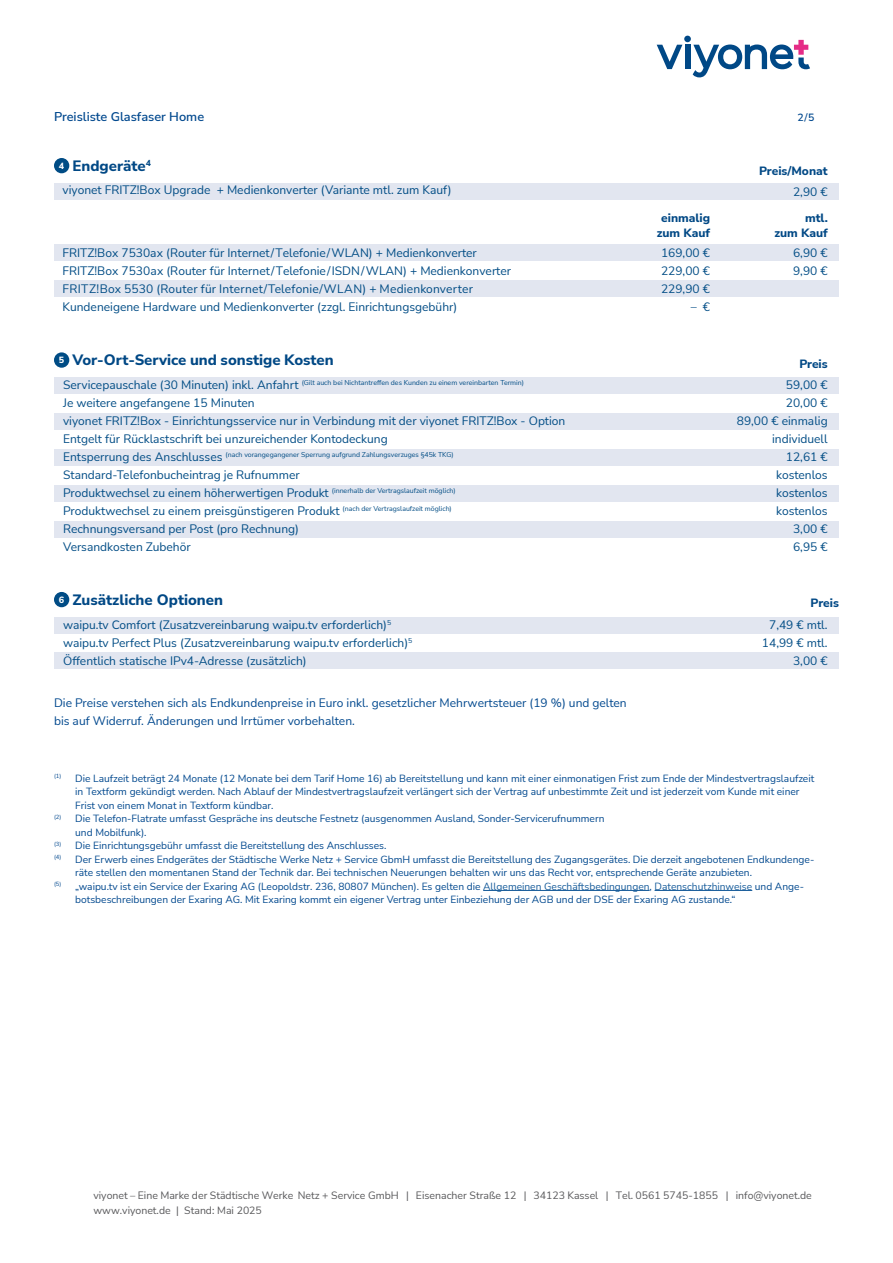
<style>
.page{position:relative;width:893px;height:1263px;background:#fff}
.page>*{position:absolute;margin:0;border:0;box-sizing:border-box;transform-origin:0 0}
.t1{font:800 15px "Nunito Sans";color:#004885}
.t2{font:600 12.75px "Nunito Sans";color:#00488e}
.t3{font:12px/18px "Nunito Sans";color:#004c85}
.t4{font:12px/18px "Nunito Sans";color:#00488e}
.t5{font:800 12px/15px "Nunito Sans";color:#004885;text-align:right}
.t6{font:10.5px/15px "Nunito Sans";color:#58585a}
.t7{font:600 10.5px "Nunito Sans";color:#00488e}
.t8{font:10.2px "Nunito Sans";color:#00488e}
.t9{font:800 9px "Nunito Sans";color:#fff}
.t10{font:6.9px "Nunito Sans";color:#004c85}
.s1{font-size:12px}
.s2{color:#165b9a}
</style>
<div class="page">
<svg style="left:657px;top:45px;width:25px;height:24px"></svg>
<div style="left:685px;top:45px;width:5px;height:24px;background:#004886"></div>
<div style="left:684px;top:36px;width:7px;height:6px;background:#004886;border-radius:50%"></div>
<svg style="left:693px;top:40px;width:117px;height:37px"></svg>
<div style="left:54px;top:652px;width:785px;height:17px;background:#e2e6f0"></div>
<div style="left:54px;top:521px;width:785px;height:17px;background:#e2e6f0"></div>
<hr style="left:483px;top:890px;width:167px;height:1px;background:#165b9a">
<hr style="left:655px;top:890px;width:97px;height:1px;background:#165b9a">
<div style="left:54px;top:183px;width:785px;height:17px;background:#e2e6f0"></div>
<div style="left:54px;top:244px;width:785px;height:17px;background:#e2e6f0"></div>
<div style="left:54px;top:280px;width:785px;height:17px;background:#e2e6f0"></div>
<div style="left:54px;top:158px;width:15px;height:15px;background:#004c85;border-radius:50%"></div>
<div style="left:54px;top:377px;width:785px;height:17px;background:#e2e6f0"></div>
<div style="left:54px;top:413px;width:785px;height:17px;background:#e2e6f0"></div>
<div style="left:54px;top:449px;width:785px;height:17px;background:#e2e6f0"></div>
<div style="left:54px;top:485px;width:785px;height:17px;background:#e2e6f0"></div>
<div style="left:54px;top:352px;width:15px;height:16px;background:#004c85;border-radius:50%"></div>
<div style="left:54px;top:617px;width:785px;height:17px;background:#e2e6f0"></div>
<div style="left:54px;top:592px;width:15px;height:15px;background:#004c85;border-radius:50%"></div>
<p class="t2" style="left:54px;top:108px;width:152px">Preisliste Glasfaser Home</p>
<p class="t7" style="left:798px;top:110px;width:18px">2/5</p>
<p class="t1" style="left:72px;top:155px;width:80px">Endgeräte<sup>4</sup></p>
<p class="t3" style="left:63px;top:180px;width:390px">viyonet FRITZ!Box Upgrade + Medienkonverter (Variante mtl. zum Kauf)</p>
<p class="t9" style="left:59px;top:159px;width:7px">4</p>
<p class="t5" style="left:657px;top:210px;width:55px;text-align:center">einmalig zum Kauf</p>
<p class="t5" style="left:759px;top:163px;width:70px">Preis/Monat</p>
<p class="t3" style="left:793px;top:183px;width:36px">2,90 €</p>
<p class="t5" style="left:774px;top:210px;width:55px">mtl.<br>zum Kauf</p>
<p class="t3" style="left:63px;top:243px;width:450px">FRITZ!Box 7530ax (Router für Internet / Telefonie / WLAN) + Medienkonverter FRITZ!Box 7530ax (Router für Internet / Telefonie / ISDN / WLAN) + Medienkonverter FRITZ!Box 5530 (Router für Internet/Telefonie/WLAN) + Medienkonverter Kundeneigene Hardware und Medienkonverter (zzgl. Einrichtungsgebühr)</p>
<p class="t3" style="left:793px;top:243px;width:36px">6,90 €<br>9,90 €</p>
<p class="t3" style="left:661px;top:243px;width:51px;text-align:justify">169,00 € 229,00 € 229,90 €</p>
<p class="t3" style="left:691px;top:297px;width:21px">– €</p>
<p class="t1" style="left:72px;top:350px;width:263px">Vor-Ort-Service und sonstige Kosten</p>
<p class="t10" style="left:63px;top:378px;width:462px"><span class="s1">Servicepauschale (30 Minuten) inkl. Anfahrt</span> (Gilt auch bei Nichtantreffen des Kunden zu einem vereinbarten Termin)</p>
<p class="t3" style="left:63px;top:394px;width:504px">Je weitere angefangene 15 Minuten<br>viyonet FRITZ!Box - Einrichtungsservice nur in Verbindung mit der viyonet FRITZ!Box - Option<br>Entgelt für Rücklastschrift bei unzureichender Kontodeckung</p>
<p class="t10" style="left:63px;top:450px;width:392px"><span class="s1">Entsperrung des Anschlusses</span> (nach vorangegangener Sperrung aufgrund Zahlungsverzuges §45k TKG)</p>
<p class="t3" style="left:63px;top:466px;width:394px">Standard-Telefonbucheintrag je Rufnummer<br>Produktwechsel zu einem höherwertigen Produkt <sup>(innerhalb</sup> <sup>der</sup> <sup>Vertragslaufzeit</sup> <sup>möglich)<br></sup>Produktwechsel zu einem preisgünstigeren Produkt <sup>(nach</sup> <sup>der</sup> <sup>Vertragslaufzeit</sup> <sup>möglich)<br></sup>Rechnungsversand per Post (pro Rechnung)<br>Versandkosten Zubehör</p>
<p class="t9" style="left:59px;top:353px;width:7px">5</p>
<p class="t5" style="left:799px;top:356px;width:30px">Preis</p>
<p class="t3" style="left:737px;top:376px;width:92px;text-align:right">59,00 €<br>20,00 €<br>89,00 € einmalig individuell<br>12,61 € kostenlos kostenlos kostenlos<br>3,00 €<br>6,95 €</p>
<p class="t1" style="left:72px;top:589px;width:152px">Zusätzliche Optionen</p>
<p class="t3" style="left:63px;top:615px;width:351px">waipu.tv Comfort (Zusatzvereinbarung waipu.tv erforderlich)<sup>5 </sup>waipu.tv Perfect Plus (Zusatzvereinbarung waipu.tv erforderlich)<sup>5<br></sup>Öffentlich statische IPv4-Adresse (zusätzlich)</p>
<p class="t3" style="left:762px;top:615px;width:67px;text-align:right">7,49 € mtl.<br>14,99 € mtl.<br>3,00 €</p>
<p class="t9" style="left:59px;top:593px;width:7px">6</p>
<p class="t5" style="left:811px;top:595px;width:30px">Preis</p>
<p class="t4" style="left:54px;top:693px;width:574px">Die Preise verstehen sich als Endkundenpreise in Euro inkl. gesetzlicher Mehrwertsteuer (19 %) und gelten bis auf Widerruf. Änderungen und Irrtümer vorbehalten.</p>
<p class="t8" style="left:54px;top:771px;width:762px"><sup>(1)</sup> Die Laufzeit beträgt 24 Monate (12 Monate bei dem Tarif Home 16) ab Bereitstellung und kann mit einer einmonatigen Frist zum Ende der Mindestvertragslaufzeit</p>
<p class="t8" style="left:75px;top:784px;width:726px">in Textform gekündigt werden. Nach Ablauf der Mindestvertragslaufzeit verlängert sich der Vertrag auf unbestimmte Zeit und ist jederzeit vom Kunde mit einer</p>
<p class="t8" style="left:75px;top:798px;width:200px">Frist von einem Monat in Textform kündbar.</p>
<p class="t8" style="left:54px;top:811px;width:552px"><sup>(2)</sup> Die Telefon-Flatrate umfasst Gespräche ins deutsche Festnetz (ausgenommen Ausland, Sonder-Servicerufnummern</p>
<p class="t8" style="left:75px;top:825px;width:73px">und Mobilfunk).</p>
<p class="t8" style="left:54px;top:838px;width:334px"><sup>(3)</sup> Die Einrichtungsgebühr umfasst die Bereitstellung des Anschlusses.</p>
<p class="t8" style="left:54px;top:852px;width:762px"><sup>(4)</sup> Der Erwerb eines Endgerätes der Städtische Werke Netz + Service GbmH umfasst die Bereitstellung des Zugangsgerätes. Die derzeit angebotenen Endkundenge-</p>
<p class="t8" style="left:75px;top:865px;width:678px">räte stellen den momentanen Stand der Technik dar. Bei technischen Neuerungen behalten wir uns das Recht vor, entsprechende Geräte anzubieten.</p>
<p class="t8" style="left:54px;top:879px;width:751px"><sup>(5)</sup> „waipu.tv ist ein Service der Exaring AG (Leopoldstr. 236, 80807 München). Es gelten die <span class="s2">Allgemeinen Geschäftsbedingungen</span>, <span class="s2">Datenschutzhinweise</span> und Ange-</p>
<p class="t8" style="left:75px;top:892px;width:662px">botsbeschreibungen der Exaring AG. Mit Exaring kommt ein eigener Vertrag unter Einbeziehung der AGB und der DSE der Exaring AG zustande.“</p>
<p class="t6" style="left:93px;top:1188px;width:720px">viyonet – Eine Marke der Städtische Werke Netz + Service GmbH | Eisenacher Straße 12 | 34123 Kassel | Tel. 0561 5745-1855 | info@viyonet.de www.viyonet.de | Stand: Mai 2025</p>
</div>
